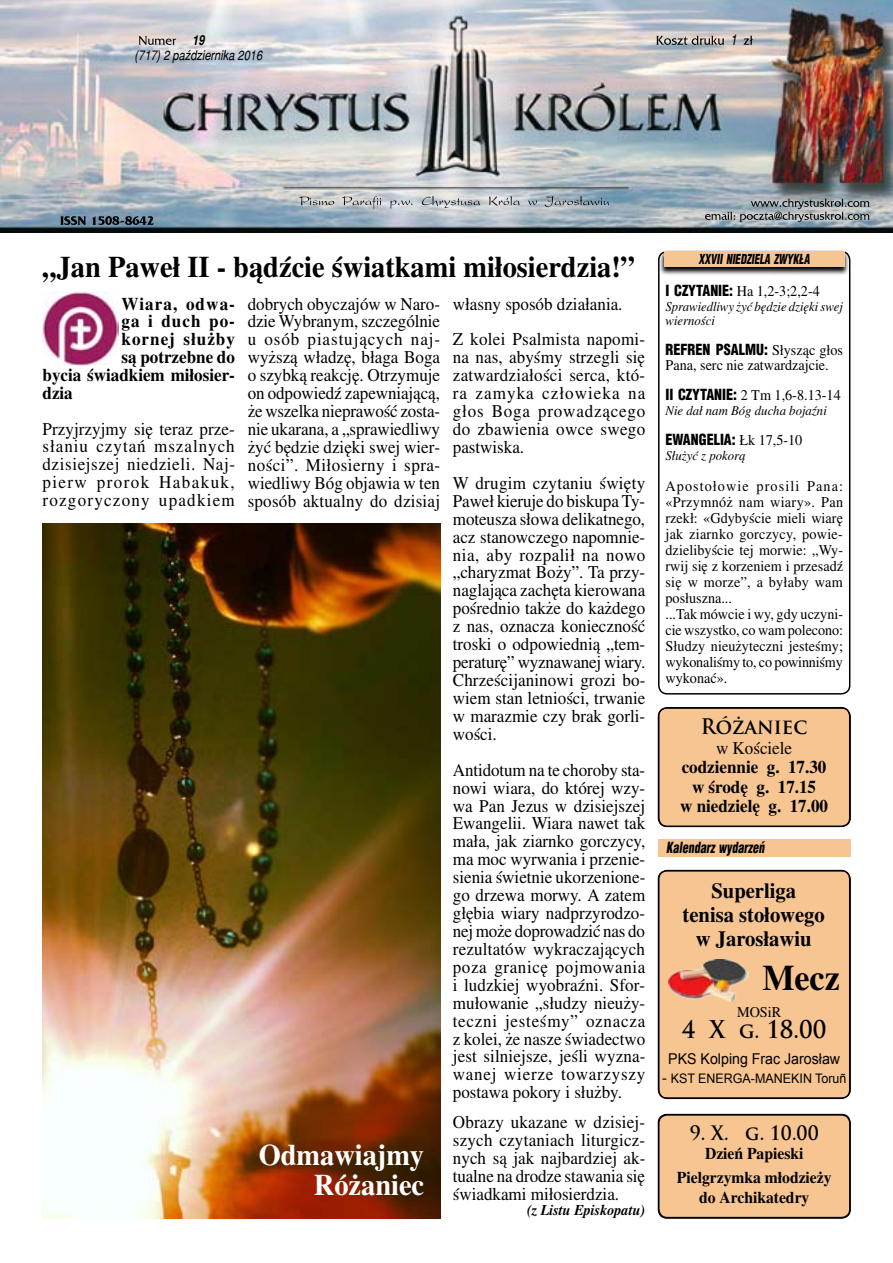
<style>
.page{position:relative;width:893px;height:1263px;background:#fff}
.page>*{position:absolute;margin:0;border:0;box-sizing:border-box;transform-origin:0 0}
.t1{font:700 35.85px "Toronto";color:#000;scale:.95 1}
.t2{font:700 29.85px "Toronto";color:#000;scale:.95 1}
.t3{font:700 29.85px/29.8px "Toronto";color:#fff;text-align:right;scale:.95 1}
.t4{font:700 23.85px "Trajan Pro";color:#000;scale:.95 1}
.t5{font:700 21.6px/23.9px "Toronto";color:#000;text-align:center;scale:.95 1}
.t6{font:700 20.85px "Trajan Pro";color:#000;scale:.95 1}
.t7{font:700 19.35px "Trajan Pro";color:#000;scale:.95 1}
.t8{font:18px/18px "Toronto";color:#000;text-align:justify;scale:.95 1}
.t9{font:700 18px/19.4px "Toronto";color:#000;text-align:center;scale:.95 1}
.t10{font:700 18px "Toronto";letter-spacing:.06em;color:#000;scale:.95 1}
.t11{font:700 18px "Toronto";letter-spacing:.065em;color:#000;scale:.95 1}
.t12{font:700 16.5px/23.9px "Toronto";color:#000;text-align:center;scale:.95 1}
.t13{font:15px/16px "Toronto";color:#000;scale:.95 1}
.t14{font:900 15px "Switzerland Cond";color:#000;scale:.95 1}
.t15{font:15px "Arial";color:#000;scale:.95 1}
.t16{font:italic 700 15px "Toronto";color:#000;scale:.95 1}
.t17{font:italic 900 15px "Switzerland Cond";color:#000;scale:.8 1}
.t18{font:italic 15px "Switzerland Narrow";color:#000}
.t19{font:italic 13.5px/15px "Toronto";color:#000;scale:.95 1}
.t20{font:italic 13.5px "Switzerland Narrow";color:#000}
.t21{font:italic 900 13.5px "Switzerland Cond";color:#000;scale:.8 1}
.t22{font:italic 700 13.5px "Switzerland Narrow";color:#000}
.t23{font:13.2px "Arial";color:#000;scale:.95 1}
.s1{font-family:"Switzerland Cond";font-weight:900}
.s2{font-family:"Toronto";font-weight:400}
.s3{font-size:20.85px}
.s4{font-size:15px}
</style>
<div class="page">
<div style="left:658px;top:708px;width:192px;height:118px;background:#f6c591;border-radius:9px"></div>
<img style="left:0;top:0;width:893px;height:233px">
<svg style="left:60px;top:216px;width:94px;height:9px"></svg>
<svg style="left:705px;top:199px;width:165px;height:23px;background:#90999d"></svg>
<svg style="left:300px;top:196px;width:309px;height:13px;background:#afb6bb"></svg>
<svg style="left:139px;top:36px;width:37px;height:9px"></svg>
<svg style="left:656px;top:36px;width:96px;height:9px"></svg>
<div style="left:658px;top:251px;width:192px;height:443px;border:1px solid #000;border-radius:9px"></div>
<svg style="left:659px;top:251px;width:192px;height:34px"></svg>
<div style="left:664px;top:251px;width:180px;height:16px;background:#f6c591"></div>
<div style="left:658px;top:871px;width:192px;height:227px;background:#f6c591;border-radius:9px"></div>
<img style="left:669px;top:959px;width:79px;height:43px">
<div style="left:658px;top:870px;width:192px;height:229px;border:1px solid #000;border-radius:9px"></div>
<div style="left:658px;top:1114px;width:192px;height:104px;background:#f6c591;border-radius:9px"></div>
<div style="left:658px;top:1114px;width:193px;height:104px;border:1px solid #000;border-radius:9px"></div>
<img style="left:43px;top:523px;width:397px;height:695px">
<img style="left:43px;top:291px;width:75px;height:75px">
<div style="left:658px;top:840px;width:192px;height:17px;background:#f6c591"></div>
<div style="left:658px;top:707px;width:192px;height:120px;border:1px solid #000;border-radius:9px"></div>
<p class="t22" style="left:192px;top:33px;width:14px">19</p>
<p class="t18" style="left:730px;top:31px;width:8px">1</p>
<p class="t20" style="left:134px;top:48px;width:129px">(717) 2 października 2016</p>
<h2 class="t2" style="left:43px;top:250px;width:625px">„Jan Paweł II - bądźcie światkami miłosierdzia!”</h2>
<p class="t11" style="left:122px;top:293px;width:121px">Wiara, odwa-</p>
<p class="t9" style="left:122px;top:311px;width:121px">ga i duch po-</p>
<p class="t10" style="left:122px;top:329px;width:121px">kornej służby</p>
<p class="t9" style="left:122px;top:347px;width:121px">są potrzebne do</p>
<p class="t9" style="left:43px;top:365px;width:204px">bycia świadkiem miłosier-</p>
<p class="t9" style="left:43px;top:383px;width:33px">dzia</p>
<p class="t8" style="left:43px;top:419px;width:204px">Przyjrzyjmy się teraz prze&shy;słaniu czytań mszalnych dzisiejszej niedzieli. Naj&shy;pierw prorok Habakuk, rozgoryczony upadkiem</p>
<p class="t8" style="left:248px;top:294px;width:204px">dobrych obyczajów w Naro&shy;dzie Wybranym, szczególnie u osób piastujących naj&shy;wyższą władzę, błaga Boga o szybką reakcję. Otrzymuje on odpowiedź zapewniającą, że wszelka nieprawość zosta&shy;nie ukarana, a „sprawiedliwy żyć będzie dzięki swej wier&shy;ności”. Miłosierny i spra&shy;wiedliwy Bóg objawia w ten sposób aktualny do dzisiaj</p>
<p class="t8" style="left:453px;top:285px;width:204px;line-height:35.8px">własny sposób działania.<br>Z kolei Psalmista napomi-</p>
<p class="t8" style="left:453px;top:348px;width:204px">na nas, abyśmy strzegli się zatwardziałości serca, któ&shy;ra zamyka człowieka na głos Boga prowadzącego do zbawienia owce swego pastwiska.</p>
<p class="t8" style="left:453px;top:474px;width:204px">W drugim czytaniu święty Paweł kieruje do biskupa Ty&shy;moteusza słowa delikatnego, acz stanowczego napomnie&shy;nia, aby rozpalił na nowo „charyzmat Boży”. Ta przy&shy;naglająca zachęta kierowana pośrednio także do każdego z nas, oznacza konieczność troski o odpowiednią „tem&shy;peraturę” wyznawanej wiary.<br>Chrześcijaninowi grozi bo&shy;wiem stan letniości, trwanie w marazmie czy brak gorli&shy;wości.</p>
<p class="t8" style="left:453px;top:760px;width:204px">Antidotum na te choroby sta&shy;nowi wiara, do której wzy&shy;wa Pan Jezus w dzisiejszej Ewangelii. Wiara nawet tak mała, jak ziarnko gorczycy, ma moc wyrwania i przenie&shy;sienia świetnie ukorzenione&shy;go drzewa morwy. A zatem głębia wiary nadprzyrodzo&shy;nej może doprowadzić nas do rezultatów wykraczających poza granicę pojmowania i ludzkiej wyobraźni. Sfor&shy;mułowanie „słudzy nieuży&shy;teczni jesteśmy” oznacza z kolei, że nasze świadectwo jest silniejsze, jeśli wyzna&shy;wanej wierze towarzyszy postawa pokory i służby.</p>
<p class="t8" style="left:453px;top:1113px;width:204px">Obrazy ukazane w dzisiej&shy;szych czytaniach liturgicz&shy;nych są jak najbardziej ak&shy;tualne na drodze stawania się świadkami miłosierdzia.</p>
<p class="t16" style="left:527px;top:1201px;width:126px">(z Listu Episkopatu)</p>
<h2 class="t3" style="left:259px;top:1140px;width:176px">Odmawiajmy<br>Różaniec</h2>
<p class="t21" style="left:698px;top:251px;width:140px">XXVII NIEDZIELA ZWYKŁA</p>
<p class="t13" style="left:665px;top:282px;width:164px"><span class="s1">I CZYTANIE:</span> Ha 1,2-3;2,2-4</p>
<p class="t19" style="left:665px;top:299px;width:188px">Sprawiedliwy żyć będzie dzięki swej wierności</p>
<p class="t14" style="left:665px;top:340px;width:188px">REFREN PSALMU: <span class="s2">Słysząc głos</span></p>
<p class="t13" style="left:665px;top:350px;width:186px;line-height:29.8px">Pana, serc nie zatwardzajcie.<br><span class="s1">II CZYTANIE:</span> 2 Tm 1,6-8.13-14</p>
<p class="t19" style="left:665px;top:403px;width:171px">Nie dał nam Bóg ducha bojaźni</p>
<p class="t14" style="left:665px;top:430px;width:146px">EWANGELIA: <span class="s2">Łk 17,5-10</span></p>
<p class="t19" style="left:665px;top:448px;width:86px">Służyć z pokorą</p>
<p class="t13" style="left:665px;top:478px;width:188px">Apostołowie prosili Pana: «Przymnóż nam wiary». Pan rzekł: «Gdybyście mieli wiarę jak ziarnko gorczycy, powie&shy;dzielibyście tej morwie: „Wy&shy;rwij się z korzeniem i przesadź się w morze”, a byłaby wam posłuszna...<br>...Tak mówcie i wy, gdy uczyni&shy;cie wszystko, co wam polecono:<br>Słudzy nieużyteczni jesteśmy; wykonaliśmy to, co powinniśmy wykonać».</p>
<p class="t6" style="left:701px;top:714px;width:114px">Różaniec</p>
<p class="t8" style="left:716px;top:739px;width:82px">w Kościele</p>
<p class="t9" style="left:680px;top:757px;width:157px">codziennie g. 17.30 w środę g. 17.15<br>w niedzielę g. 17.00</p>
<p class="t17" style="left:666px;top:838px;width:124px">Kalendarz wydarzeń</p>
<p class="t5" style="left:683px;top:878px;width:151px">Superliga<br>tenisa stołowego w Jarosławiu</p>
<h1 class="t1" style="left:762px;top:957px;width:83px">Mecz</h1>
<h3 class="t4" style="left:682px;top:1014px;width:154px">4 X <span class="s3">g.</span> 18.00</h3>
<p class="t13" style="left:737px;top:1003px;width:48px">MOSiR</p>
<p class="t15" style="left:668px;top:1049px;width:182px">PKS Kolping Frac Jarosław</p>
<p class="t23" style="left:662px;top:1070px;width:196px"><span class="s4">-</span> KST ENERGA-MANEKIN Toruñ</p>
<p class="t7" style="left:690px;top:1121px;width:137px">9. X. g. 10.00</p>
<p class="t12" style="left:677px;top:1141px;width:164px">Dzień Papieski<br>Pielgrzymka młodzieży</p>
<p class="t12" style="left:699px;top:1185px;width:118px">do Archikatedry</p>
</div>
